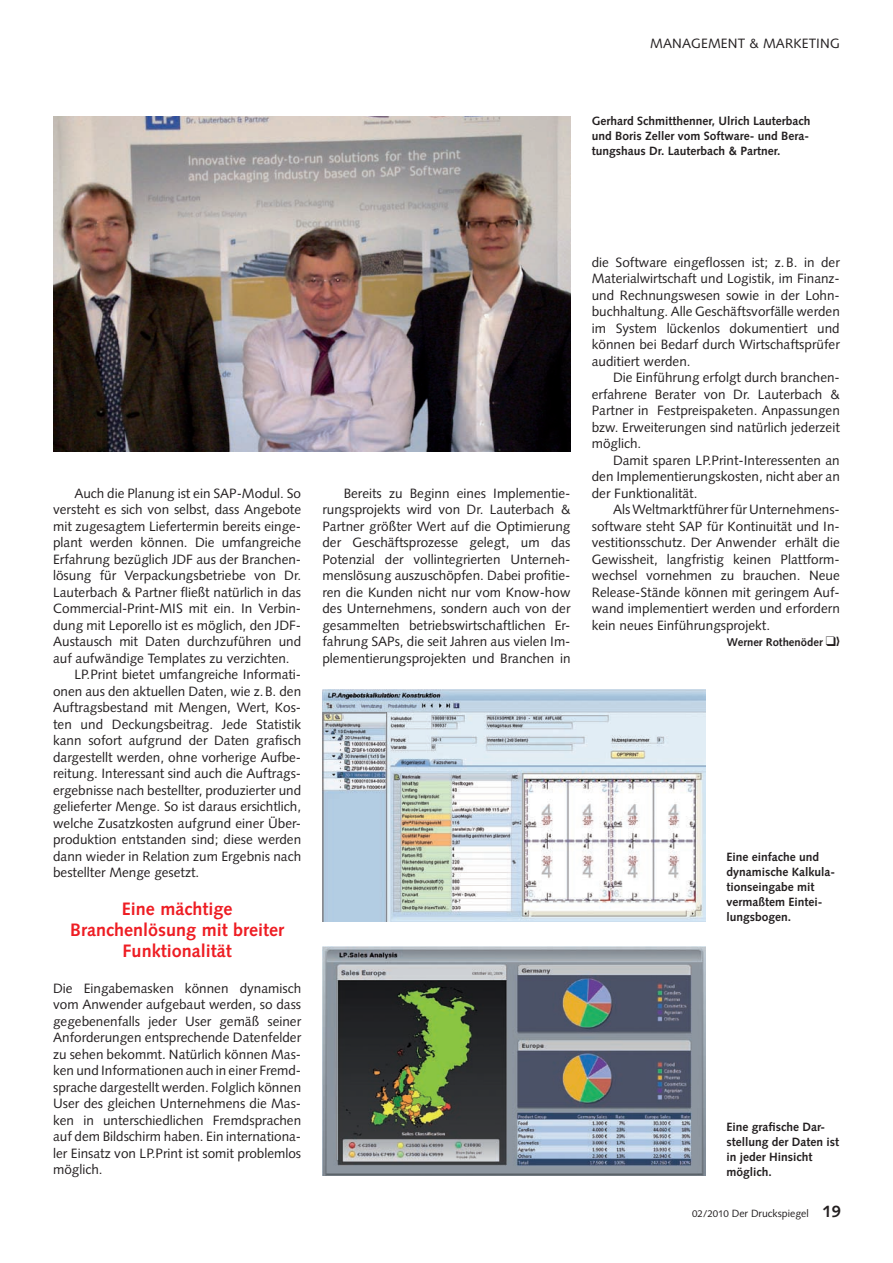
<style>
.page{position:relative;width:893px;height:1263px;background:#fff}
.page>*{position:absolute;margin:0;border:0;box-sizing:border-box;transform-origin:0 0}
.t1{font:700 18px/21px "Syntax LT";color:#ee1d23;text-align:center}
.t2{font:13.5px/16.5px "Syntax LT";color:#231f20;text-align:justify}
.t3{font:700 12px/15px "Syntax LT";color:#231f20}
.t4{font:700 11.25px "Syntax LT";color:#231f20}
.t5{font:10.5px "Syntax LT";color:#231f20}
.s1{font-size:9.75px}
.s2{font-weight:700;font-size:16.5px}
</style>
<div class="page">
<img style="left:53px;top:116px;width:517px;height:335px">
<img style="left:322px;top:947px;width:383px;height:228px">
<img style="left:322px;top:690px;width:383px;height:231px">
<p class="t2" style="left:650px;top:35px;width:191px">management &amp; marketing</p>
<p class="t3" style="left:592px;top:114px;width:220px;text-align:justify">Gerhard Schmitthenner, Ulrich Lauterbach und Boris Zeller vom Software- und Bera&shy;tungshaus Dr. Lauterbach &amp; Partner.</p>
<p class="t2" style="left:74px;top:485px;width:228px">Auch die Planung ist ein SAP-Modul. So</p>
<p class="t2" style="left:53px;top:501px;width:250px">versteht es sich von selbst, dass Angebote</p>
<p class="t2" style="left:53px;top:518px;width:250px">mit zugesagtem Liefertermin bereits einge-</p>
<p class="t2" style="left:53px;top:534px;width:250px">plant werden können. Die umfangreiche</p>
<p class="t2" style="left:53px;top:551px;width:250px">Erfahrung bezüglich JDF aus der Branchen-</p>
<p class="t2" style="left:53px;top:567px;width:250px">lösung für Verpackungsbetriebe von Dr.</p>
<p class="t2" style="left:53px;top:584px;width:250px">Lauterbach &amp; Partner fließt natürlich in das</p>
<p class="t2" style="left:53px;top:600px;width:250px">Commercial-Print-MIS mit ein. I n Verbin-</p>
<p class="t2" style="left:53px;top:617px;width:250px">dung mit Leporello ist es möglich, den JDF-</p>
<p class="t2" style="left:53px;top:633px;width:250px">Austausch mit Daten durchzuführen und</p>
<p class="t2" style="left:53px;top:650px;width:238px">auf aufwändige Templates zu verzichten.</p>
<p class="t2" style="left:74px;top:666px;width:228px">LP.Print bietet umfangreiche I nformati-</p>
<p class="t2" style="left:53px;top:683px;width:250px">onen aus den aktuellen Daten, wie z.B. den</p>
<p class="t2" style="left:53px;top:699px;width:250px">Auftragsbestand mit Mengen, Wert, Kos-</p>
<p class="t2" style="left:53px;top:716px;width:250px">ten und Deckungsbeitrag. Jede Statistik</p>
<p class="t2" style="left:53px;top:732px;width:250px">kann sofort aufgrund der Daten grafisch</p>
<p class="t2" style="left:53px;top:749px;width:250px">dargestellt werden, ohne vorherige Aufbe-</p>
<p class="t2" style="left:53px;top:765px;width:250px">reitung. I nteressant sind auch die Auftrags-</p>
<p class="t2" style="left:53px;top:782px;width:250px">ergebnisse nach bestellter, produzierter und</p>
<p class="t2" style="left:53px;top:798px;width:250px">gelieferter Menge. So ist daraus ersichtlich,</p>
<p class="t2" style="left:53px;top:815px;width:250px">welche Zusatzkosten aufgrund einer Über-</p>
<p class="t2" style="left:53px;top:831px;width:250px">produktion entstanden sind; diese werden</p>
<p class="t2" style="left:53px;top:848px;width:250px">dann wieder in Relation zum Ergebnis nach</p>
<p class="t2" style="left:53px;top:864px;width:148px">bestellter Menge gesetzt.</p>
<h1 class="t1" style="left:70px;top:898px;width:216px">Eine mächtige<br>Branchenlösung mit breiter<br>Funktionalität</h1>
<p class="t2" style="left:53px;top:980px;width:250px">Die Eingabemasken können dynamisch vom Anwender aufgebaut werden, so dass gegebenenfalls jeder User gemäß seiner Anforderungen entsprechende Datenfelder zu sehen bekommt. Natürlich können Mas&shy;ken und I nformationen auch in einer Fremd&shy;sprache dargestellt werden. Folglich können User des gleichen Unternehmens die Mas&shy;ken in unterschiedlichen Fremdsprachen auf dem Bildschirm haben. Ein internationa&shy;ler Einsatz von LP.Print ist somit problemlos möglich.</p>
<p class="t2" style="left:322px;top:485px;width:250px;text-indent:21px">Bereits zu Beginn eines I mplementie&shy;rungsprojekts wird von Dr. Lauterbach &amp; Partner größter Wert auf die Optimierung der Geschäftsprozesse gelegt, um das Potenzial der vollintegrierten Unterneh&shy;menslösung auszuschöpfen. Dabei profitie&shy;ren die Kunden nicht nur vom Know-how des Unternehmens, sondern auch von der gesammelten betriebswirtschaftlichen Er&shy;fahrung SAPs, die seit Jahren aus vielen I m&shy;plementierungsprojekten und Branchen in</p>
<p class="t2" style="left:592px;top:254px;width:250px">die Software eingeflossen ist; z.B. in der Materialwirtschaft und Logistik, im Finanz&shy;und Rechnungswesen sowie in der Lohn&shy;buchhaltung. Alle Geschäftsvorfälle werden im System lückenlos dokumentiert und können bei Bedarf durch Wirtschaftsprüfer auditiert werden.</p>
<p class="t2" style="left:592px;top:369px;width:250px;text-indent:21px">Die Einführung erfolgt durch branchen&shy;erfahrene Berater von Dr. Lauterbach &amp; Partner in Festpreispaketen. Anpassungen bzw. Erweiterungen sind natürlich jederzeit möglich.</p>
<p class="t2" style="left:592px;top:452px;width:250px;text-indent:21px">Damit sparen LP.Print-I nteressenten an den I mplementierungskosten, nicht aber an der Funktionalität.</p>
<p class="t2" style="left:592px;top:501px;width:250px;text-indent:21px">Als Weltmarktführer für Unternehmens&shy;software steht SAP für Kontinuität und I n&shy;vestitionsschutz. Der Anwender erhält die Gewissheit, langfristig keinen Plattform&shy;wechsel vornehmen zu brauchen. Neue Release-Stände können mit geringem Auf&shy;wand implementiert werden und erfordern kein neues Einführungsprojekt.</p>
<p class="t4" style="left:727px;top:636px;width:111px">Werner Rothenöder ❑</p>
<p class="t3" style="left:726px;top:849px;width:110px">Eine einfache und dynamische Kalkula&shy;tionseingabe mit vermaßtem Eintei&shy;lungsbogen.</p>
<p class="t3" style="left:726px;top:1120px;width:114px">Eine grafische Dar&shy;stellung der Daten ist in jeder Hinsicht möglich.</p>
<p class="t5" style="left:692px;top:1207px;width:150px"><span class="s1">02/2010</span> Der Druckspiegel <span class="s2">19</span></p>
</div>
